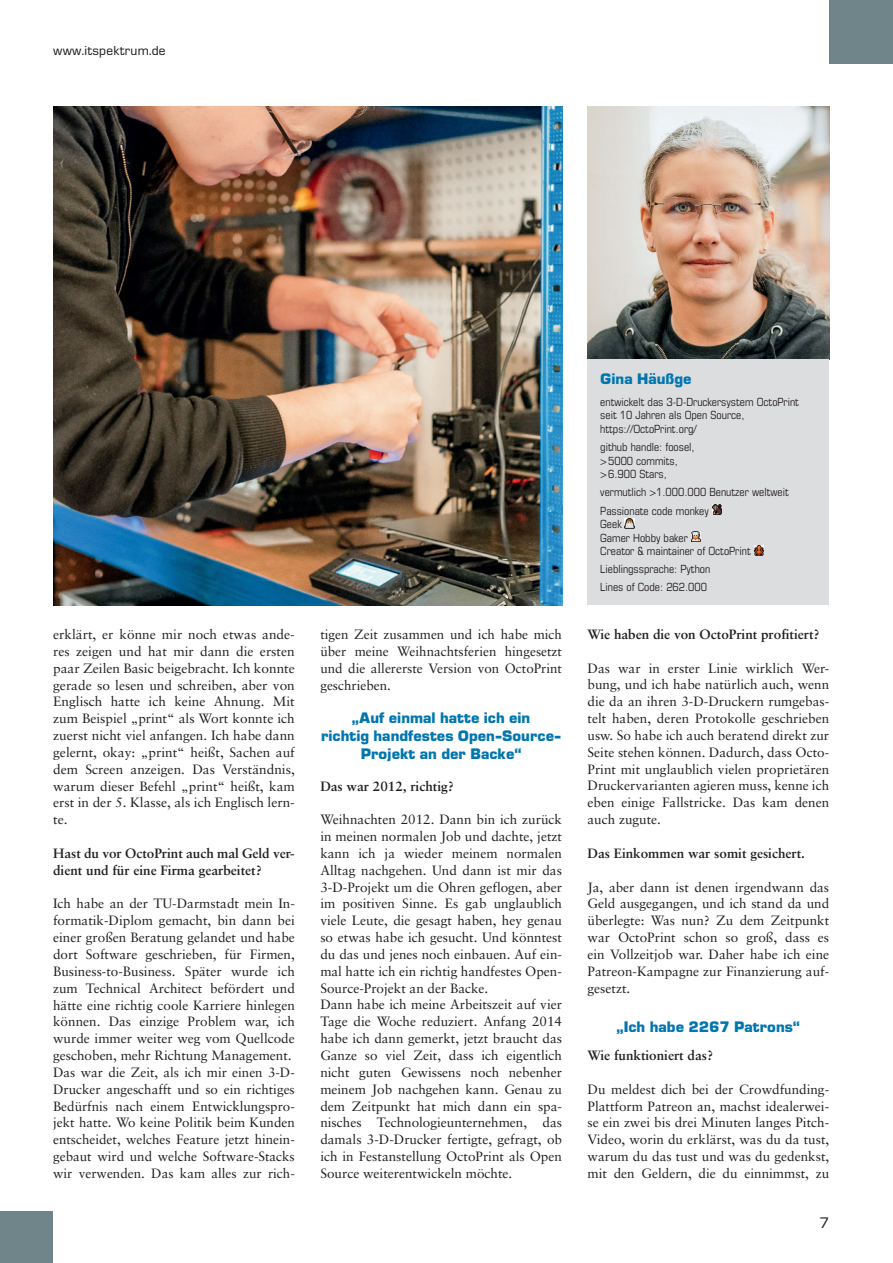
<style>
.page{position:relative;width:893px;height:1263px;background:#fff}
.page>*{position:absolute;margin:0;border:0;box-sizing:border-box;transform-origin:0 0}
.t1{font:700 15px/18px "Eurostile BQ";color:#0076af;text-align:center}
.t2{font:15px "Eurostile BQ";color:#231f20}
.t3{font:13.5px/16.8px "Sabon";color:#231f20;text-align:justify}
.t4{font:700 13.5px/16.8px "Sabon";color:#231f20}
.t5{font:12.75px "Eurostile BQ";letter-spacing:.02em;color:#231f20}
.t6{font:condensed 11.25px/13.5px "Eurostile";color:#231f20}
</style>
<div class="page">
<div style="left:829px;top:0;width:64px;height:64px;background:#70858a"></div>
<hr style="left:0;top:0;width:1px;height:64px;background:#70858a">
<div style="left:0;top:1211px;width:53px;height:52px;background:#70858a"></div>
<img style="left:587px;top:106px;width:242px;height:254px">
<div style="left:587px;top:360px;width:242px;height:245px;background:#dcdddf"></div>
<svg style="left:712px;top:505px;width:10px;height:9px"></svg>
<svg style="left:625px;top:518px;width:9px;height:10px"></svg>
<svg style="left:691px;top:532px;width:9px;height:9px"></svg>
<svg style="left:754px;top:545px;width:9px;height:10px"></svg>
<img style="left:54px;top:106px;width:508px;height:499px">
<p class="t5" style="left:53px;top:43px;width:114px">www.itspektrum.de</p>
<p class="t3" style="left:53px;top:626px;width:243px">erklärt, er könne mir noch etwas ande&shy;res zeigen und hat mir dann die ersten paar Zeilen Basic beigebracht. Ich konnte gerade so lesen und schreiben, aber von Englisch hatte ich keine Ahnung. Mit zum Beispiel „print“ als Wort konnte ich zuerst nicht viel anfangen. Ich habe dann gelernt, okay: „print“ heißt, Sachen auf dem Screen anzeigen. Das Verständnis, warum dieser Befehl „print“ heißt, kam erst in der 5. Klasse, als ich Englisch lern&shy;te.</p>
<p class="t4" style="left:53px;top:844px;width:243px">Hast du vor OctoPrint auch mal Geld ver&shy;dient und für eine Firma gearbeitet?</p>
<p class="t3" style="left:53px;top:895px;width:243px;text-align:left">Ich habe an der TU-Darmstadt mein In&shy;formatik-Diplom gemacht, bin dann bei einer großen Beratung gelandet und habe dort Software geschrieben, für Firmen, Business-to-Business. Später wurde ich zum Technical Architect befördert und hätte eine richtig coole Karriere hinlegen können. Das einzige Problem war, ich wurde immer weiter weg vom Quellcode geschoben, mehr Richtung Management.<br>Das war die Zeit, als ich mir einen 3-D-Drucker angeschafft und so ein richtiges Bedürfnis nach einem Entwicklungspro&shy;jekt hatte. Wo keine Politik beim Kunden entscheidet, welches Feature jetzt hinein&shy;gebaut wird und welche Software-Stacks wir verwenden. Das kam alles zur rich-</p>
<p class="t3" style="left:320px;top:626px;width:243px">tigen Zeit zusammen und ich habe mich über meine Weihnachtsferien hingesetzt und die allererste Version von OctoPrint geschrieben.</p>
<p class="t1" style="left:321px;top:709px;width:242px">„Auf einmal hatte ich ein<br>richtig handfestes Open-Source-<br>Projekt an der Backe“</p>
<p class="t4" style="left:320px;top:777px;width:135px">Das war 2012, richtig?</p>
<p class="t3" style="left:320px;top:811px;width:243px;text-align:left">Weihnachten 2012. Dann bin ich zurück in meinen normalen Job und dachte, jetzt kann ich ja wieder meinem normalen Alltag nachgehen. Und dann ist mir das 3-D-Projekt um die Ohren geflogen, aber im positiven Sinne. Es gab unglaublich viele Leute, die gesagt haben, hey genau so etwas habe ich gesucht. Und könntest du das und jenes noch einbauen. Auf ein&shy;mal hatte ich ein richtig handfestes Open-Source-Projekt an der Backe.<br>Dann habe ich meine Arbeitszeit auf vier Tage die Woche reduziert. Anfang 2014 habe ich dann gemerkt, jetzt braucht das Ganze so viel Zeit, dass ich eigentlich nicht guten Gewissens noch nebenher meinem Job nachgehen kann. Genau zu dem Zeitpunkt hat mich dann ein spa&shy;nisches Technologieunternehmen, das damals 3-D-Drucker fertigte, gefragt, ob ich in Festanstellung OctoPrint als Open Source weiterentwickeln möchte.</p>
<p class="t1" style="left:600px;top:370px;width:93px">Gina Häußge</p>
<p class="t6" style="left:600px;top:395px;width:200px">entwickelt das 3-D-Druckersystem OctoPrint seit 10 Jahren als Open Source, https://OctoPrint.org/</p>
<p class="t6" style="left:600px;top:440px;width:96px">github handle: foosel, &gt;5000 commits, &gt;6.900 Stars,</p>
<p class="t6" style="left:600px;top:483px;width:190px;line-height:18.1px">vermutlich &gt;1.000.000 Benutzer weltweit<br>Passionate code monkey</p>
<p class="t6" style="left:600px;top:517px;width:152px">Geek<br>Gamer Hobby baker<br>Creator &amp; maintainer of OctoPrint</p>
<p class="t6" style="left:600px;top:560px;width:112px;line-height:18.1px">Lieblingssprache: Python<br>Lines of Code: 262.000</p>
<p class="t4" style="left:587px;top:625px;width:234px">Wie haben die von OctoPrint profitiert?</p>
<p class="t3" style="left:587px;top:659px;width:243px">Das war in erster Linie wirklich Wer&shy;bung, und ich habe natürlich auch, wenn die da an ihren 3-D-Druckern rumgebas&shy;telt haben, deren Protokolle geschrieben usw. So habe ich auch beratend direkt zur Seite stehen können. Dadurch, dass Octo-Print mit unglaublich vielen proprietären Druckervarianten agieren muss, kenne ich eben einige Fallstricke. Das kam denen auch zugute.</p>
<p class="t4" style="left:587px;top:844px;width:219px">Das Einkommen war somit gesichert.</p>
<p class="t3" style="left:587px;top:878px;width:243px">Ja, aber dann ist denen irgendwann das Geld ausgegangen, und ich stand da und überlegte: Was nun? Zu dem Zeitpunkt war OctoPrint schon so groß, dass es ein Vollzeitjob war. Daher habe ich eine Patreon-Kampagne zur Finanzierung auf&shy;gesetzt.</p>
<p class="t1" style="left:617px;top:1018px;width:185px">„Ich habe 2267 Patrons“</p>
<p class="t4" style="left:587px;top:1047px;width:127px">Wie funktioniert das?</p>
<p class="t3" style="left:587px;top:1080px;width:243px">Du meldest dich bei der Crowdfunding-Plattform Patreon an, machst idealerwei&shy;se ein zwei bis drei Minuten langes Pitch-Video, worin du erklärst, was du da tust, warum du das tust und was du gedenkst, mit den Geldern, die du einnimmst, zu</p>
<p class="t2" style="left:819px;top:1215px;width:11px">7</p>
</div>
